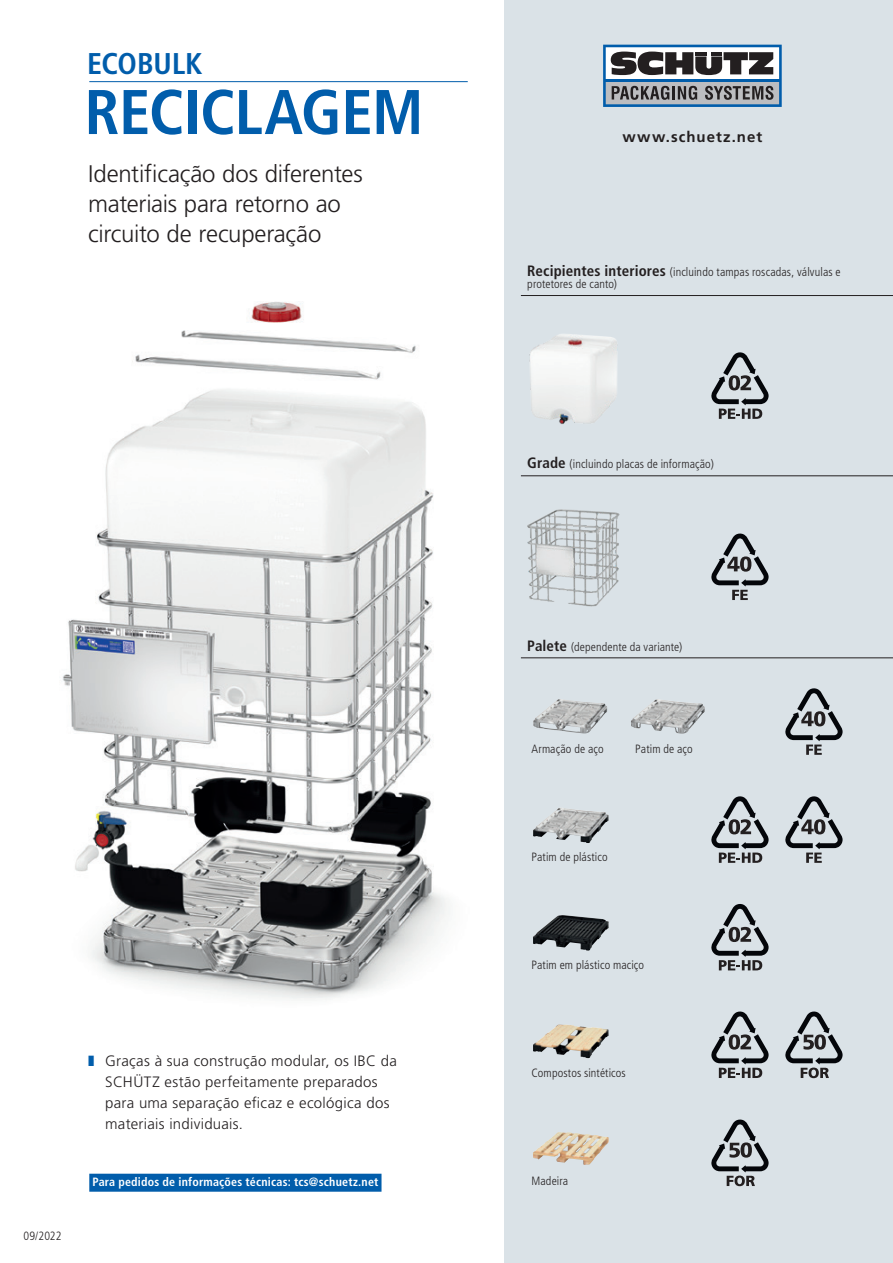
<style>
.page{position:relative;width:893px;height:1263px;background:#fff}
.page>*{position:absolute;margin:0;border:0;box-sizing:border-box;transform-origin:0 0}
.t1{font:700 condensed 63px "Frutiger LT Pro";letter-spacing:-.01em;color:#015dab}
.t2{font:700 condensed 30px "Frutiger LT Pro";letter-spacing:-.005em;color:#015dab}
.t3{font:300 24px/30px "Frutiger LT Pro";letter-spacing:-.01em;color:#231f20}
.t4{font:300 15px/21px "Frutiger LT Pro";letter-spacing:.02em;color:#231f20}
.t5{font:700 15px "Frutiger LT Pro";letter-spacing:.065em;color:#231f20}
.t6{font:300 condensed 12px/12px "Frutiger LT Pro";letter-spacing:.01em;color:#231f20}
.t7{font:700 condensed 12px "Frutiger LT Pro";letter-spacing:.02em;color:#fff}
.s1{font-weight:700;font-size:15px}
</style>
<div class="page">
<div style="left:504px;top:0;width:389px;height:1263px;background:#dae2e7"></div>
<hr style="left:521px;top:295px;width:372px;height:1px;background:#231f20">
<hr style="left:521px;top:475px;width:372px;height:1px;background:#231f20">
<hr style="left:521px;top:657px;width:372px;height:1px;background:#231f20">
<hr style="left:89px;top:81px;width:379px;height:1px;background:#015dab">
<div style="left:89px;top:1174px;width:292px;height:18px;background:#015dab"></div>
<img style="left:529px;top:334px;width:88px;height:90px">
<svg style="left:711px;top:352px;width:58px;height:67px"></svg>
<img style="left:527px;top:509px;width:93px;height:98px">
<svg style="left:711px;top:533px;width:58px;height:67px"></svg>
<svg style="left:646px;top:699px;width:10px;height:9px"></svg>
<svg style="left:548px;top:699px;width:12px;height:9px"></svg>
<svg style="left:785px;top:688px;width:58px;height:67px"></svg>
<svg style="left:550px;top:808px;width:11px;height:8px"></svg>
<svg style="left:711px;top:796px;width:58px;height:67px"></svg>
<svg style="left:785px;top:796px;width:58px;height:67px"></svg>
<svg style="left:549px;top:915px;width:13px;height:8px"></svg>
<svg style="left:711px;top:904px;width:58px;height:66px"></svg>
<svg style="left:548px;top:1025px;width:10px;height:8px"></svg>
<svg style="left:711px;top:1011px;width:58px;height:67px"></svg>
<svg style="left:785px;top:1011px;width:58px;height:67px"></svg>
<svg style="left:549px;top:1132px;width:9px;height:8px"></svg>
<svg style="left:711px;top:1119px;width:58px;height:67px"></svg>
<img style="left:62px;top:302px;width:388px;height:697px">
<svg style="left:603px;top:45px;width:179px;height:62px;background:#7b8795"></svg>
<h2 class="t2" style="left:87px;top:45px;width:117px">ECOBULK</h2>
<h1 class="t1" style="left:85px;top:75px;width:340px">RECICLAGEM</h1>
<h3 class="t3" style="left:88px;top:159px;width:276px">Identificação dos diferentes materiais para retorno ao circuito de recuperação</h3>
<p class="t6" style="left:23px;top:1229px;width:40px">09/2022</p>
<p class="t4" style="left:105px;top:1050px;width:293px">Graças à sua construção modular, os IBC da SCHÜTZ estão perfeitamente preparados para uma separação eficaz e ecológica dos materiais individuais.</p>
<p class="t7" style="left:92px;top:1175px;width:287px">Para pedidos de informações técnicas: tcs@schuetz.net</p>
<p class="t5" style="left:623px;top:127px;width:141px">www.schuetz.net</p>
<p class="t6" style="left:527px;top:266px;width:315px"><span class="s1">Recipientes interiores</span> (incluindo tampas roscadas, válvulas e protetores de canto)</p>
<p class="t6" style="left:527px;top:458px;width:188px"><span class="s1">Grade</span> (incluindo placas de informação)</p>
<p class="t6" style="left:527px;top:641px;width:157px"><span class="s1">Palete</span> (dependente da variante)</p>
<p class="t6" style="left:531px;top:743px;width:74px">Armação de aço</p>
<p class="t6" style="left:635px;top:743px;width:59px">Patim de aço</p>
<p class="t6" style="left:531px;top:851px;width:78px">Patim de plástico</p>
<p class="t6" style="left:531px;top:959px;width:114px">Patim em plástico maciço</p>
<p class="t6" style="left:531px;top:1067px;width:96px">Compostos sintéticos</p>
<p class="t6" style="left:531px;top:1175px;width:38px">Madeira</p>
</div>
